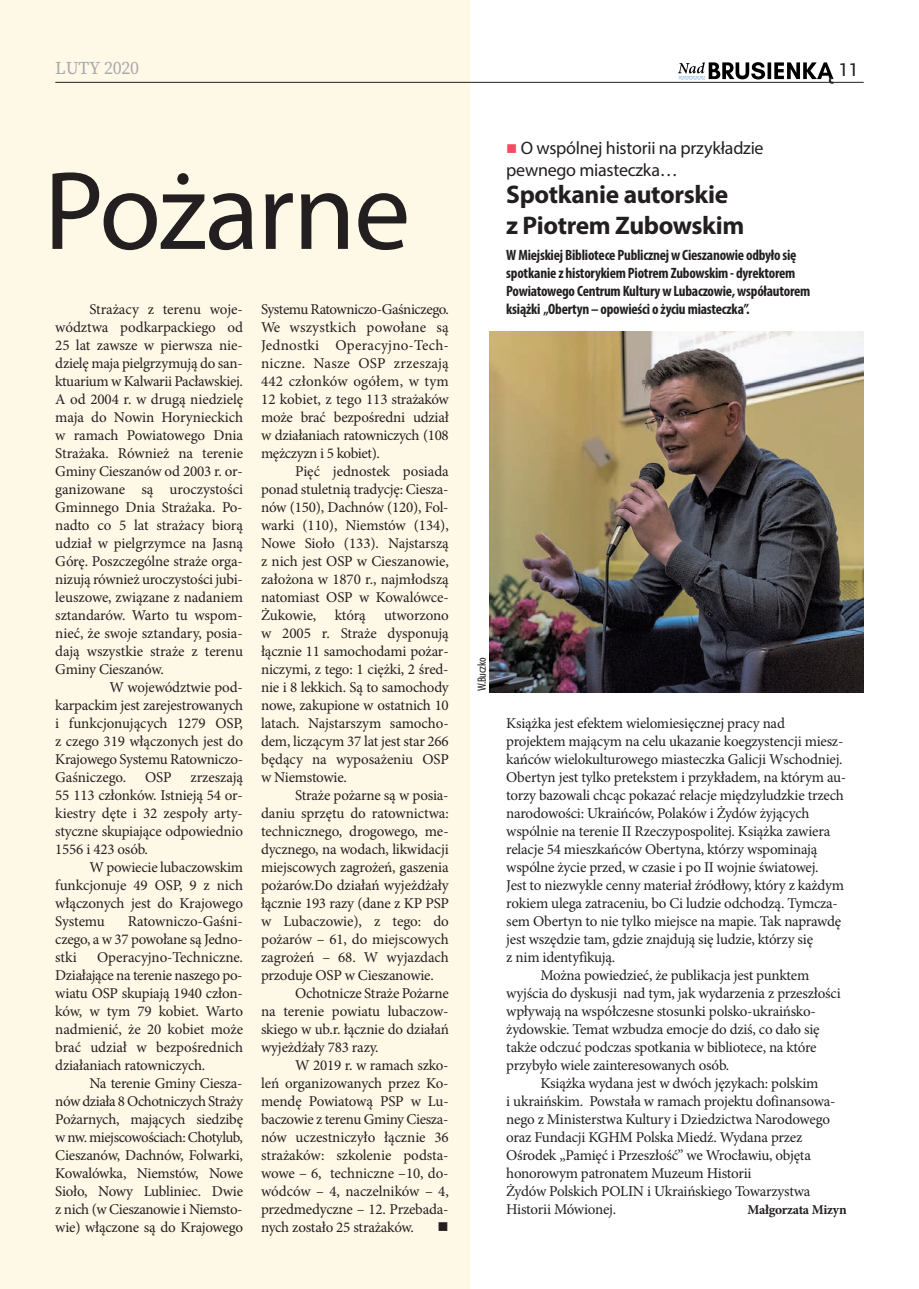
<style>
.page{position:relative;width:919px;height:1289px;background:#fff}
.page>*{position:absolute;margin:0;border:0;box-sizing:border-box;transform-origin:0 0}
.t1{font:112.5px "Myriad Pro";letter-spacing:-.015em;color:#231f20}
.t2{font:700 25.5px/30.6px "Myriad Pro";letter-spacing:-.015em;color:#231f20}
.t3{font:18px/21.6px "Myriad Pro";letter-spacing:-.015em;color:#231f20}
.t4{font:18px "Source Serif Variable";color:#a8a9ad}
.t5{font:18px "Roboto";color:#231f20}
.t6{font:15px/18px "Minion Pro";letter-spacing:-.015em;color:#231f20;text-align:justify}
.t7{font:700 condensed 15px/18px "Myriad Pro";letter-spacing:-.015em;color:#231f20}
.t8{font:700 13.5px "Minion Pro";letter-spacing:-.02em;color:#231f20}
.t9{font:condensed 12px "Myriad Pro";color:#231f20}
</style>
<div class="page">
<div style="left:0;top:0;width:469px;height:1288px;background:#fef8e6"></div>
<hr style="left:55px;top:82px;width:808px;height:1px;background:#231f20">
<svg style="left:677px;top:62px;width:156px;height:22px"></svg>
<img style="left:489px;top:332px;width:374px;height:360px">
<p class="t4" style="left:55px;top:56px;width:47px">LUTY</p>
<p class="t5" style="left:838px;top:59px;width:21px">11</p>
<h1 class="t1" style="left:44px;top:169px;width:368px">Pożarne</h1>
<p class="t6" style="left:55px;top:301px;width:189px;text-indent:34px">Strażacy z terenu woje&shy;wództwa podkarpackiego od 25 lat zawsze w pierwsza nie&shy;dzielę maja pielgrzymują do san&shy;ktuarium w Kalwarii Pacławskiej.<br>A od 2004 r. w drugą niedzielę maja do Nowin Horynieckich w ramach Powiatowego Dnia Strażaka. Również na terenie Gminy Cieszanów od 2003 r. or&shy;ganizowane są uroczystości Gminnego Dnia Strażaka. Po&shy;nadto co 5 lat strażacy biorą udział w pielgrzymce na Jasną Górę. Poszczególne straże orga&shy;nizują również uroczystości jubi&shy;leuszowe, związane z nadaniem sztandarów. Warto tu wspom&shy;nieć, że swoje sztandary, posia&shy;dają wszystkie straże z terenu Gminy Cieszanów.</p>
<p class="t6" style="left:55px;top:679px;width:189px;text-indent:54px">W województwie pod&shy;karpackim jest zarejestrowanych i funkcjonujących 1279 OSP, z czego 319 włączonych jest do Krajowego Systemu Ratowniczo-Gaśniczego.</p>
<p class="t6" style="left:145px;top:769px;width:28px">OSP</p>
<p class="t6" style="left:55px;top:769px;width:189px;text-indent:135px">zrzeszają 55 113 członków. Istnieją 54 or&shy;kiestry dęte i 32 zespoły arty&shy;styczne skupiające odpowiednio 1556 i 423 osób.</p>
<p class="t6" style="left:55px;top:859px;width:189px;text-indent:34px">W powiecie lubaczowskim funkcjonuje 49 OSP, 9 z nich włączonych jest do Krajowego Systemu</p>
<p class="t6" style="left:55px;top:913px;width:189px;text-indent:72px">Ratowniczo-Gaśni&shy;czego, a w 37 powołane są Jedno&shy;stki</p>
<p class="t6" style="left:55px;top:949px;width:189px;text-indent:42px">Operacyjno-Techniczne.<br>Działające na terenie naszego po&shy;wiatu OSP skupiają 1940 człon&shy;ków, w tym 79 kobiet. Warto nadmienić, że 20 kobiet może brać udział w bezpośrednich działaniach ratowniczych.</p>
<p class="t6" style="left:55px;top:1075px;width:189px;text-indent:34px">Na terenie Gminy Ciesza&shy;nów działa 8 Ochotniczych Straży Pożarnych, mających siedzibę w nw. miejscowościach: Chotylub, Cieszanów, Dachnów, Folwarki, Kowalówka, Niemstów, Nowe Sioło, Nowy Lubliniec. Dwie z nich (w Cieszanowie i Niemsto&shy;wie) włączone są do Krajowego</p>
<p class="t6" style="left:261px;top:301px;width:189px">Systemu Ratowniczo-Gaśniczego.<br>We wszystkich powołane są Jednostki Operacyjno-Tech&shy;niczne. Nasze OSP zrzeszają 442 członków ogółem, w tym 12 kobiet, z tego 113 strażaków może brać bezpośredni udział w działaniach ratowniczych (108 mężczyzn i 5 kobiet).</p>
<p class="t6" style="left:261px;top:463px;width:189px;text-indent:34px">Pięć jednostek posiada ponad stuletnią tradycję: Ciesza&shy;nów (150), Dachnów (120), Fol&shy;warki (110), Niemstów (134), Nowe Sioło (133). Najstarszą z nich jest OSP w Cieszanowie, założona w 1870 r., najmłodszą natomiast OSP w Kowalówce-Żukowie, którą utworzono w 2005 r. Straże dysponują łącznie 11 samochodami pożar&shy;niczymi, z tego: 1 ciężki, 2 śred&shy;nie i 8 lekkich. Są to samochody nowe, zakupione w ostatnich 10 latach. Najstarszym samocho&shy;dem, liczącym 37 lat jest star 266 będący na wyposażeniu OSP w Niemstowie.</p>
<p class="t6" style="left:261px;top:787px;width:189px;text-indent:34px">Straże pożarne są w posia&shy;daniu sprzętu do ratownictwa: technicznego, drogowego, me&shy;dycznego, na wodach, likwidacji miejscowych zagrożeń, gaszenia pożarów.Do działań wyjeżdżały łącznie 193 razy (dane z KP PSP w Lubaczowie), z tego: do pożarów – 61, do miejscowych zagrożeń – 68. W wyjazdach przoduje OSP w Cieszanowie.</p>
<p class="t6" style="left:261px;top:985px;width:189px;text-indent:34px">Ochotnicze Straże Pożarne na terenie powiatu lubaczow&shy;skiego w ub.r. łącznie do działań wyjeżdżały 783 razy.</p>
<p class="t6" style="left:261px;top:1057px;width:189px;text-indent:34px">W 2019 r. w ramach szko&shy;leń organizowanych przez Ko&shy;mendę Powiatową PSP w Lu&shy;baczowie z terenu Gminy Ciesza&shy;nów uczestniczyło łącznie 36 strażaków: szkolenie podsta&shy;wowe – 6, techniczne –10, do&shy;wódców – 4, naczelników – 4, przedmedyczne – 12. Przebada&shy;nych zostało 25 strażaków.</p>
<p class="t3" style="left:506px;top:139px;width:259px;text-indent:15px">O wspólnej historii na przykładzie pewnego miasteczka…</p>
<h2 class="t2" style="left:506px;top:181px;width:240px">Spotkanie autorskie z Piotrem Zubowskim</h2>
<p class="t7" style="left:506px;top:247px;width:305px">W Miejskiej Bibliotece publicznej w Cieszanowie odbyło się spotkanie z historykiem piotrem zubowskim - dyrektorem powiatowego Centrum kultury w lubaczowie, współautorem książki „obertyn – opowieści o życiu miasteczka”.</p>
<p class="t9" style="left:477px;top:691px;width:35px;rotate:-90deg">w.buczko</p>
<p class="t6" style="left:506px;top:715px;width:280px">Książka jest efektem wielomiesięcznej pracy nad</p>
<p class="t6" style="left:506px;top:733px;width:338px">projektem mającym na celu ukazanie koegzystencji miesz-</p>
<p class="t6" style="left:506px;top:751px;width:338px">kańców wielokulturowego miasteczka Galicji Wschodniej.</p>
<p class="t6" style="left:506px;top:769px;width:341px">Obertyn jest tylko pretekstem i przykładem, na którym au-</p>
<p class="t6" style="left:506px;top:787px;width:339px">torzy bazowali chcąc pokazać relacje międzyludzkie trzech</p>
<p class="t6" style="left:506px;top:805px;width:304px">narodowości: Ukraińców, Polaków i Żydów żyjących</p>
<p class="t6" style="left:506px;top:823px;width:325px">wspólnie na terenie II Rzeczypospolitej. Książka zawiera</p>
<p class="t6" style="left:506px;top:841px;width:312px">relacje 54 mieszkańców Obertyna, którzy wspominają</p>
<p class="t6" style="left:506px;top:859px;width:314px">wspólne życie przed, w czasie i po II wojnie światowej.</p>
<p class="t6" style="left:506px;top:877px;width:339px">Jest to niezwykle cenny materiał źródłowy, który z każdym</p>
<p class="t6" style="left:506px;top:895px;width:333px">rokiem ulega zatraceniu, bo Ci ludzie odchodzą. Tymcza-</p>
<p class="t6" style="left:506px;top:913px;width:336px">sem Obertyn to nie tylko miejsce na mapie. Tak naprawdę</p>
<p class="t6" style="left:506px;top:931px;width:308px">jest wszędzie tam, gdzie znajdują się ludzie, którzy się</p>
<p class="t6" style="left:506px;top:949px;width:110px">z nim identyfikują.</p>
<p class="t6" style="left:540px;top:967px;width:270px">Można powiedzieć, że publikacja jest punktem</p>
<p class="t6" style="left:506px;top:985px;width:336px">wyjścia do dyskusji nad tym, jak wydarzenia z przeszłości</p>
<p class="t6" style="left:506px;top:1003px;width:311px">wpływają na współczesne stosunki polsko-ukraińsko-</p>
<p class="t6" style="left:506px;top:1021px;width:315px">żydowskie. Temat wzbudza emocje do dziś, co dało się</p>
<p class="t6" style="left:506px;top:1039px;width:312px">także odczuć podczas spotkania w bibliotece, na które</p>
<p class="t6" style="left:506px;top:1057px;width:224px">przybyło wiele zainteresowanych osób.</p>
<p class="t6" style="left:540px;top:1075px;width:279px">Książka wydana jest w dwóch językach: polskim</p>
<p class="t6" style="left:506px;top:1093px;width:330px">i ukraińskim. Powstała w ramach projektu dofinansowa-</p>
<p class="t6" style="left:506px;top:1111px;width:325px">nego z Ministerstwa Kultury i Dziedzictwa Narodowego</p>
<p class="t6" style="left:506px;top:1129px;width:297px">oraz Fundacji KGHM Polska Miedź. Wydana przez</p>
<p class="t6" style="left:506px;top:1147px;width:306px">Ośrodek „Pamięć i Przeszłość” we Wrocławiu, objęta</p>
<p class="t6" style="left:506px;top:1165px;width:247px">honorowym patronatem Muzeum Historii</p>
<p class="t6" style="left:506px;top:1183px;width:305px">Żydów Polskich POLIN i Ukraińskiego Towarzystwa</p>
<p class="t6" style="left:506px;top:1201px;width:111px">Historii Mówionej.</p>
<p class="t8" style="left:747px;top:1204px;width:101px">Małgorzata Mizyn</p>
</div>
